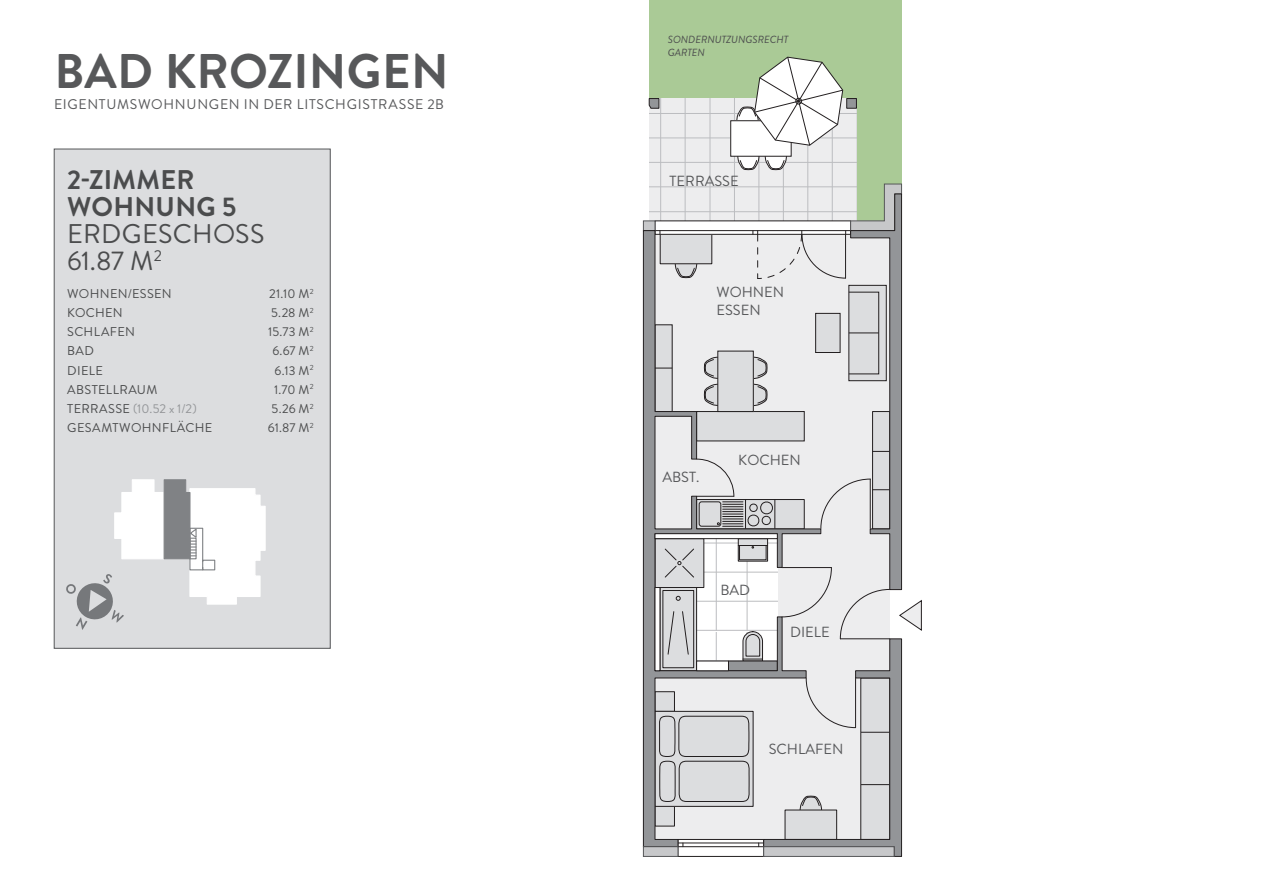
<style>
.page{position:relative;width:1263px;height:893px;background:#fff}
.page>*{position:absolute;margin:0;border:0;box-sizing:border-box;transform-origin:0 0}
.t1{font:700 48.6px "Brandon Grotesque";letter-spacing:.005em;color:#57585a}
.t2{font:27px/27px "Brandon Grotesque";letter-spacing:.01em;color:#4b4c4d}
.t3{font:700 27px/27px "Brandon Grotesque";letter-spacing:.01em;color:#4b4c4d}
.t4{font:14.7px/17.5px "Brandon Grotesque";color:#57585a}
.t5{font:14.1px "Brandon Grotesque";letter-spacing:.05em;color:#57585a}
.t6{font:12.75px "Brandon Grotesque";letter-spacing:.025em;color:#4b4c4d}
.t7{font:12.75px "Brandon Grotesque";letter-spacing:.03em;color:#939598}
.t8{font:italic 10.35px/12.5px "Brandon Grotesque";color:#4b4c4d}
.s1{color:#4b4c4d}
</style>
<div class="page">
<div style="left:54px;top:149px;width:276px;height:499px;background:#dcdddf"></div>
<div style="left:54px;top:149px;width:276px;height:499px;border:1px solid #57585a"></div>
<div style="left:649px;top:0;width:252px;height:232px;background:#aaca96"></div>
<svg style="left:649px;top:99px;width:207px;height:122px;background:#e9e9ea"></svg>
<div style="left:731px;top:121px;width:60px;height:35px;background:#fff"></div>
<div style="left:730px;top:121px;width:61px;height:35px;border:1px solid #231f20"></div>
<svg style="left:736px;top:57px;width:107px;height:113px"></svg>
<div style="left:643px;top:221px;width:12px;height:10px;background:#c7c8ca"></div>
<div style="left:643px;top:221px;width:12px;height:10px;border:1px solid #57585a"></div>
<svg style="left:643px;top:230px;width:11px;height:616px;background:#898b8e"></svg>
<div style="left:643px;top:847px;width:35px;height:9px;background:#c7c8ca"></div>
<div style="left:643px;top:846px;width:35px;height:11px;border:1px solid #57585a"></div>
<svg style="left:649px;top:98px;width:10px;height:11px"></svg>
<div style="left:847px;top:99px;width:9px;height:9px;background:#939598"></div>
<div style="left:846px;top:98px;width:11px;height:10px;border:1px solid #231f20"></div>
<svg style="left:654px;top:184px;width:268px;height:673px;background:#d9d9da"></svg>
<div style="left:697px;top:661px;width:31px;height:10px;background:#fff"></div>
<div style="left:696px;top:661px;width:33px;height:10px;border:1px solid #231f20"></div>
<svg style="left:66px;top:479px;width:200px;height:151px"></svg>
<h1 class="t1" style="left:54px;top:37px;width:396px">BAD KROZINGEN</h1>
<p class="t5" style="left:54px;top:95px;width:391px">EIGENTUMSWOHNUNGEN IN DER LITSCHGISTRASSE 2B</p>
<h2 class="t3" style="left:67px;top:167px;width:171px">2-ZIMMER<br>WOHNUNG 5</h2>
<h2 class="t2" style="left:67px;top:221px;width:199px">ERDGESCHOSS<br>61.87 M<sup>2</sup></h2>
<p class="t6" style="left:67px;top:285px;width:106px">WOHNEN/ESSEN</p>
<p class="t6" style="left:269px;top:285px;width:46px">21.10 M<sup>2</sup></p>
<p class="t6" style="left:67px;top:304px;width:57px">KOCHEN</p>
<p class="t6" style="left:271px;top:304px;width:44px">5.28 M<sup>2</sup></p>
<p class="t6" style="left:67px;top:323px;width:69px">SCHLAFEN</p>
<p class="t6" style="left:268px;top:323px;width:47px">15.73 M<sup>2</sup></p>
<p class="t6" style="left:67px;top:342px;width:28px">BAD</p>
<p class="t6" style="left:272px;top:342px;width:43px">6.67 M<sup>2</sup></p>
<p class="t6" style="left:67px;top:361px;width:37px">DIELE</p>
<p class="t6" style="left:274px;top:361px;width:41px">6.13 M<sup>2</sup></p>
<p class="t6" style="left:67px;top:380px;width:92px">ABSTELLRAUM</p>
<p class="t6" style="left:274px;top:380px;width:41px">1.70 M<sup>2</sup></p>
<p class="t7" style="left:67px;top:400px;width:131px"><span class="s1">TERRASSE</span> (10.52 x 1/2)</p>
<p class="t6" style="left:272px;top:400px;width:44px">5.26 M<sup>2</sup></p>
<p class="t6" style="left:67px;top:419px;width:147px">GESAMTWOHNFLÄCHE</p>
<p class="t6" style="left:268px;top:419px;width:47px">61.87 M<sup>2</sup></p>
<p class="t8" style="left:668px;top:34px;width:122px">SONDERNUTZUNGSRECHT<br>GARTEN</p>
<p class="t4" style="left:670px;top:172px;width:71px">TERRASSE</p>
<p class="t4" style="left:716px;top:283px;width:69px">WOHNEN<br>ESSEN</p>
<p class="t4" style="left:662px;top:468px;width:39px">ABST.</p>
<p class="t4" style="left:738px;top:452px;width:64px">KOCHEN</p>
<p class="t4" style="left:720px;top:581px;width:31px">BAD</p>
<p class="t4" style="left:790px;top:624px;width:41px">DIELE</p>
<p class="t4" style="left:769px;top:740px;width:76px">SCHLAFEN</p>
</div>
